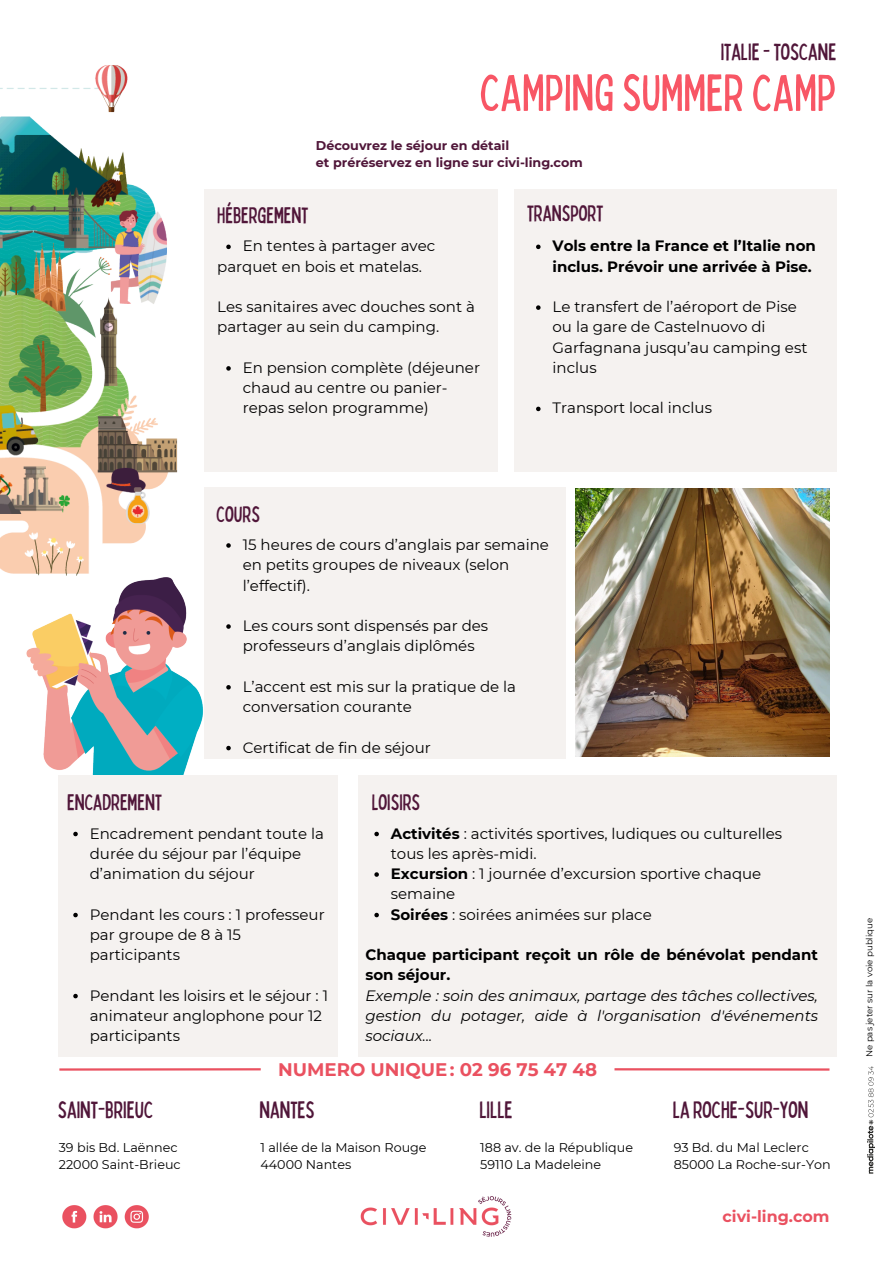
<style>
.page{position:relative;width:894px;height:1264px;background:#fff}
.page>*{position:absolute;margin:0;border:0;box-sizing:border-box;transform-origin:0 0}
.t1{font:condensed 51.75px "Bobby Jones";color:#f85665}
.t2{font:condensed 23.85px "Bobby Jones";color:#501639}
.t3{font:condensed 23.7px "Bobby Jones";color:#501639}
.t4{font:condensed 22.5px "Bobby Jones";color:#501639}
.t5{font:700 18.15px "Montserrat";color:#ea5160}
.t6{font:700 15.9px "Montserrat";color:#ea5160}
.t7{font:15px/20.2px "Montserrat";color:#000}
.t8{font:italic 15px/20.2px "Montserrat";color:#000}
.t9{font:700 15px/20.2px "Montserrat";color:#000}
.t10{font:12.75px "Montserrat";color:#000}
.t11{font:700 12.75px "Montserrat";color:#501639}
.t12{font:8.7px "Montserrat";color:#000}
.s1{font-weight:700}
.s2{font-weight:700;font-style:normal}
</style>
<div class="page">
<img style="left:360px;top:1196px;width:152px;height:41px">
<div style="left:204px;top:189px;width:294px;height:282px;background:#f5f2f0"></div>
<hr style="left:59px;top:1068px;width:202px;height:2px;background:#ea5160">
<hr style="left:614px;top:1068px;width:215px;height:2px;background:#ea5160">
<div style="left:514px;top:189px;width:322px;height:282px;background:#f5f2f0"></div>
<img style="left:43px;top:691px;width:235px;height:84px">
<div style="left:204px;top:487px;width:361px;height:271px;background:#f5f2f0"></div>
<div style="left:357px;top:775px;width:479px;height:282px;background:#f5f2f0"></div>
<div style="left:58px;top:775px;width:279px;height:282px;background:#f5f2f0"></div>
<img style="left:62px;top:1205px;width:87px;height:24px">
<img style="left:867px;top:1066px;width:7px;height:108px">
<img style="left:0;top:65px;width:299px;height:626px">
<img style="left:575px;top:488px;width:253px;height:268px">
<svg style="left:226px;top:543px;width:5px;height:4px"></svg>
<svg style="left:226px;top:624px;width:5px;height:4px"></svg>
<svg style="left:226px;top:685px;width:5px;height:4px"></svg>
<svg style="left:226px;top:745px;width:5px;height:5px"></svg>
<svg style="left:226px;top:244px;width:5px;height:5px"></svg>
<svg style="left:226px;top:366px;width:5px;height:4px"></svg>
<svg style="left:73px;top:831px;width:5px;height:5px"></svg>
<svg style="left:73px;top:912px;width:5px;height:5px"></svg>
<svg style="left:73px;top:993px;width:5px;height:5px"></svg>
<svg style="left:374px;top:831px;width:5px;height:5px"></svg>
<svg style="left:374px;top:872px;width:5px;height:4px"></svg>
<svg style="left:374px;top:912px;width:5px;height:5px"></svg>
<svg style="left:536px;top:244px;width:4px;height:5px"></svg>
<svg style="left:536px;top:305px;width:4px;height:5px"></svg>
<svg style="left:536px;top:406px;width:4px;height:5px"></svg>
<h2 class="t3" style="left:720px;top:36px;width:117px">ITALIE-TOSCANE</h2>
<p class="t1" style="left:479px;top:59px;width:358px">CAMPINGSUMMERCAMP</p>
<p class="t11" style="left:316px;top:137px;width:195px">Découvrez le séjour en détail</p>
<p class="t11" style="left:316px;top:154px;width:268px">et préréservez en ligne sur civi-ling.com</p>
<p class="t4" style="left:217px;top:201px;width:93px">HÉBERGEMENT</p>
<p class="t4" style="left:527px;top:199px;width:78px">TRANSPORT</p>
<p class="t7" style="left:243px;top:236px;width:194px">En tentes à partager avec</p>
<h5 class="t7" style="left:217px;top:256px;width:206px">parquet en bois et matelas.</h5>
<p class="t7" style="left:217px;top:296px;width:259px">Les sanitaires avec douches sont à partager au sein du camping.</p>
<h3 class="t7" style="left:243px;top:357px;width:239px">En pension complète (déjeuner chaud au centre ou panier&shy;repas selon programme)</h3>
<p class="t9" style="left:552px;top:236px;width:265px">Vols entre la France et l’Italie non inclus. Prévoir une arrivée à Pise.</p>
<p class="t7" style="left:552px;top:296px;width:256px">Le transfert de l’aéroport de Pise ou la gare de Castelnuovo di<br>Garfagnana jusqu’au camping est inclus</p>
<p class="t7" style="left:552px;top:398px;width:161px">Transport local inclus</p>
<h2 class="t4" style="left:216px;top:500px;width:45px">COURS</h2>
<h1 class="t7" style="left:243px;top:534px;width:307px">15 heures de cours d’anglais par semaine en petits groupes de niveaux (selon l’effectif).</h1>
<h6 class="t7" style="left:243px;top:615px;width:247px">Les cours sont dispensés par des professeurs d’anglais diplômés</h6>
<p class="t7" style="left:243px;top:676px;width:275px">L’accent est mis sur la pratique de la conversation courante</p>
<h2 class="t7" style="left:243px;top:737px;width:189px">Certificat de fin de séjour</h2>
<h5 class="t4" style="left:67px;top:787px;width:96px">ENCADREMENT</h5>
<h5 class="t4" style="left:371px;top:787px;width:50px">LOISIRS</h5>
<p class="t7" style="left:90px;top:823px;width:235px">Encadrement pendant toute la durée du séjour par l’équipe d’animation du séjour</p>
<p class="t7" style="left:90px;top:904px;width:236px">Pendant les cours : 1 professeur par groupe de 8 à 15 participants</p>
<p class="t7" style="left:90px;top:985px;width:240px">Pendant les loisirs et le séjour : 1 animateur anglophone pour 12 participants</p>
<h2 class="t7" style="left:391px;top:823px;width:393px"><span class="s1">Activités</span> : activités sportives, ludiques ou culturelles tous les après-midi.</h2>
<h2 class="t7" style="left:391px;top:863px;width:372px"><span class="s1">Excursion</span> : 1 journée d’excursion sportive chaque semaine</h2>
<h2 class="t7" style="left:391px;top:904px;width:262px"><span class="s1">Soirées</span> : soirées animées sur place</h2>
<h2 class="t8" style="left:365px;top:944px;width:454px"><span class="s2">Chaque participant reçoit un rôle de bénévolat pendant son séjour.<br></span>Exemple : soin des animaux, partage des tâches collectives, gestion du potager, aide à l'organisation d'événements sociaux...</h2>
<p class="t2" style="left:58px;top:1094px;width:97px">SAINT-BRIEUC</p>
<p class="t10" style="left:59px;top:1139px;width:120px">39 bis Bd. Laënnec</p>
<h2 class="t10" style="left:59px;top:1156px;width:123px">22000 Saint-Brieuc</h2>
<p class="t5" style="left:278px;top:1058px;width:320px">NUMERO UNIQUE: 02 96 75 47 48</p>
<p class="t2" style="left:259px;top:1094px;width:57px">NANTES</p>
<p class="t2" style="left:479px;top:1094px;width:35px">LILLE</p>
<p class="t2" style="left:672px;top:1094px;width:137px">LA ROCHE-SUR-YON</p>
<p class="t10" style="left:260px;top:1139px;width:168px">1 allée de la Maison Rouge</p>
<h2 class="t10" style="left:260px;top:1156px;width:92px">44000 Nantes</h2>
<p class="t10" style="left:480px;top:1139px;width:154px">188 av. de la République</p>
<p class="t10" style="left:480px;top:1156px;width:122px">59110 La Madeleine</p>
<h2 class="t10" style="left:673px;top:1139px;width:136px">93 Bd. du Mal Leclerc</h2>
<p class="t10" style="left:673px;top:1156px;width:158px">85000 La Roche-sur-Yon</p>
<p class="t6" style="left:722px;top:1206px;width:108px">civi-ling.com</p>
<p class="t12" style="left:864px;top:1057px;width:141px;rotate:-90deg">Ne pas jeter sur la voie publique</p>
</div>
